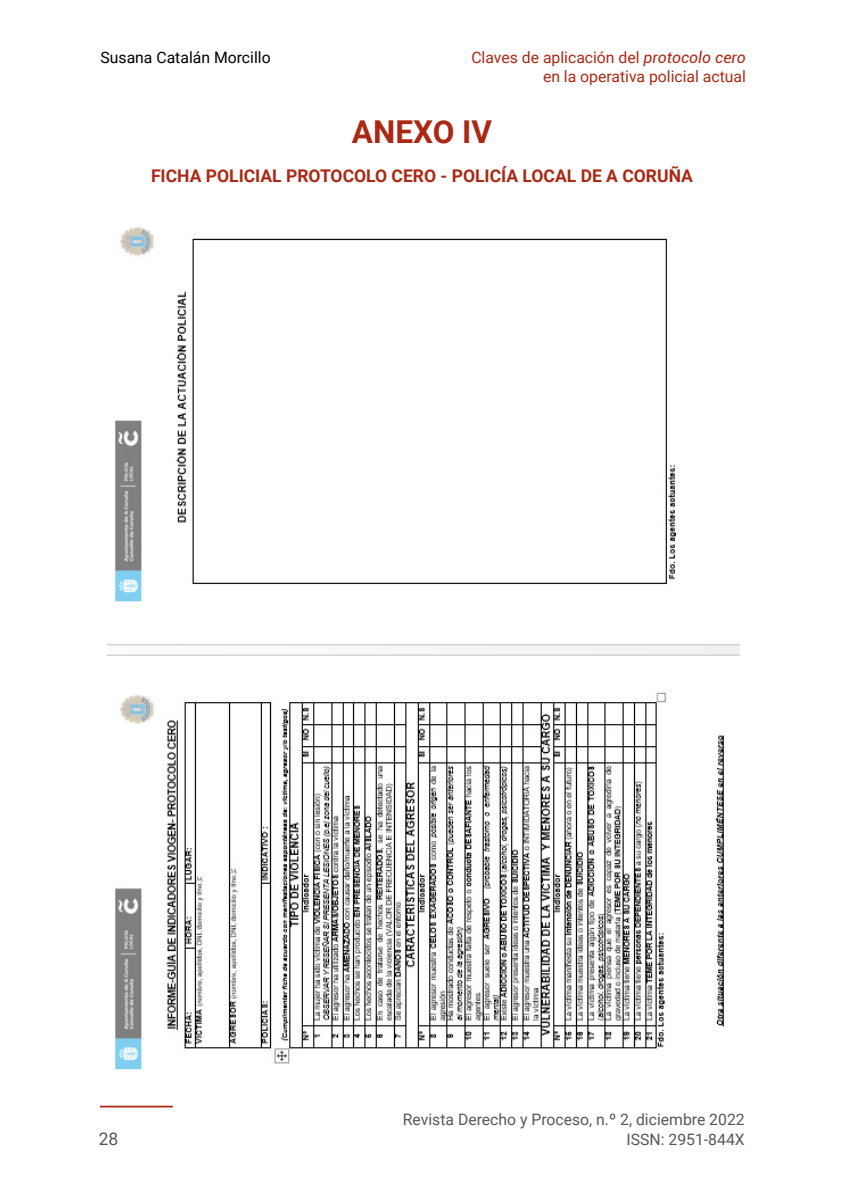
<style>
.page{position:relative;width:844px;height:1191px;background:#fff}
.page>*{position:absolute;margin:0;border:0;box-sizing:border-box;transform-origin:0 0}
.Titulo_1{font:700 31.5px "Roboto";color:#ab2814}
.Titulo_3{font:700 17.5px "Roboto";color:#ab2814}
.t1{font:17.5px "Roboto";color:#575756}
.t2{font:15.75px/19.2px "Roboto";color:#ab2814;text-align:right}
.t3{font:15.75px/19.2px "Roboto";color:#575756;text-align:right}
.t4{font:15.75px "Roboto";color:#000}
.s1{font-style:italic}
</style>
<div class="page">
<img style="left:108px;top:227px;width:630px;height:843px">
<hr style="left:100px;top:1105px;width:73px;height:2px;background:#ab2814">
<p class="t4" style="left:100px;top:46px;width:171px">Susana Catalán Morcillo</p>
<p class="t2" style="left:471px;top:47px;width:276px">Claves de aplicación del <span class="s1">protocolo cero </span>en la operativa policial actual</p>
<p class="Titulo_1" style="left:352px;top:110px;width:142px">ANEXO IV</p>
<p class="Titulo_3" style="left:151px;top:163px;width:543px">FICHA POLICIAL PROTOCOLO CERO - POLICÍA LOCAL DE A CORUÑA</p>
<p class="t1" style="left:99px;top:1126px;width:21px">28</p>
<p class="t3" style="left:403px;top:1109px;width:343px">Revista Derecho y Proceso, n.º 2, diciembre 2022<br>ISSN: 2951-844X</p>
</div>
